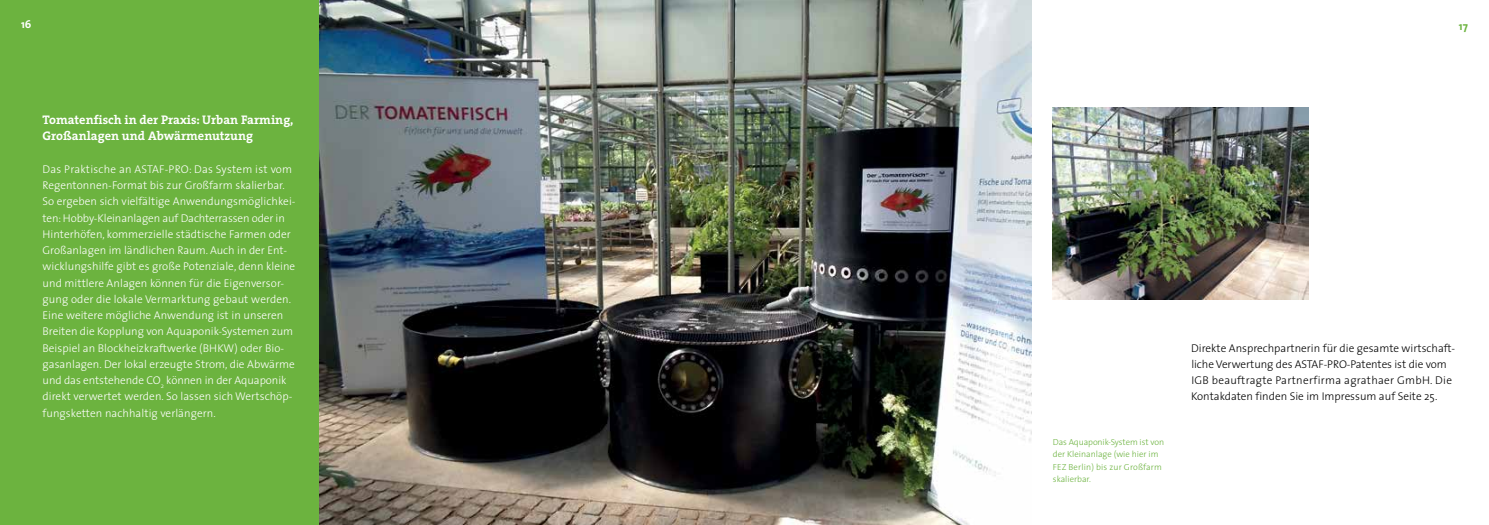
<style>
.page{position:relative;width:1489px;height:525px;background:#fff}
.page>*{position:absolute;margin:0;border:0;box-sizing:border-box;transform-origin:0 0}
.t1{font:700 12.5px/16.2px "The Serif";color:#fff}
.t2{font:300 11.25px/16.2px "The Sans";letter-spacing:.005em;color:#fff}
.t3{font:300 11.25px/16.2px "The Sans";color:#000}
.t4{font:700 11.25px "The Sans";color:#fff}
.t5{font:700 11.25px "The Sans";color:#6cb33f}
.t6{font:300 8.75px/12.5px "The Sans";color:#6cb33f}
</style>
<div class="page">
<div style="left:0;top:0;width:319px;height:524px;background:#6cb33f"></div>
<img style="left:1052px;top:108px;width:255px;height:191px">
<img style="left:319px;top:0;width:712px;height:524px">
<p class="t4" style="left:21px;top:14px;width:12px">16</p>
<p class="t5" style="left:1458px;top:16px;width:10px">17</p>
<p class="t1" style="left:43px;top:111px;width:252px">Tomatenfisch in der Praxis: Urban Farming,<br>Großanlagen und Abwärmenutzung</p>
<p class="t2" style="left:43px;top:160px;width:254px">Das Praktische an ASTAF-PRO: Das System ist vom Regentonnen-Format bis zur Großfarm skalierbar.<br>So ergeben sich vielfältige Anwendungsmöglichkei&shy;ten: Hobby-Kleinanlagen auf Dachterrassen oder in Hinterhöfen, kommerzielle städtische Farmen oder Großanlagen im ländlichen Raum. Auch in der Ent&shy;wicklungshilfe gibt es große Potenziale, denn kleine und mittlere Anlagen können für die Eigenversor&shy;gung oder die lokale Vermarktung gebaut werden.<br>Eine weitere mögliche Anwendung ist in unseren Breiten die Kopplung von Aquaponik-Systemen zum Beispiel an Blockheizkraftwerke (BHKW) oder Bio&shy;gasanlagen. Der lokal erzeugte Strom, die Abwärme und das entstehende CO<sub>2</sub> können in der Aquaponik direkt verwertet werden. So lassen sich Wertschöp&shy;fungsketten nachhaltig verlängern.</p>
<p class="t6" style="left:1052px;top:435px;width:113px">Das Aquaponik-System ist von der Kleinanlage (wie hier im<br>FEZ Berlin) bis zur Großfarm skalierbar.</p>
<p class="t3" style="left:1191px;top:339px;width:265px">Direkte Ansprechpartnerin für die gesamte wirtschaft&shy;liche Verwertung des ASTAF-PRO-Patentes ist die vom IGB beauftragte Partnerfirma agrathaer GmbH. Die Kontakdaten finden Sie im Impressum auf Seite 25.</p>
</div>
